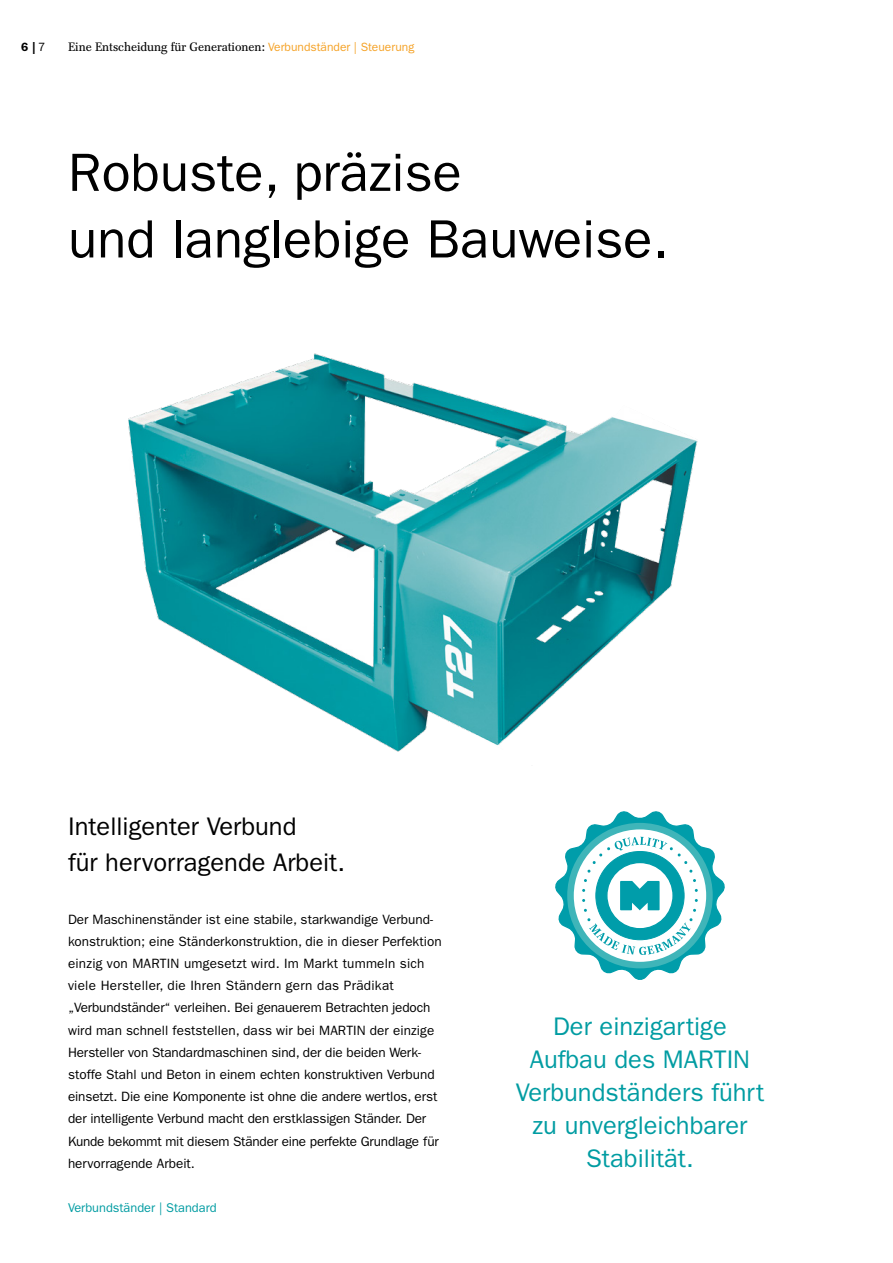
<style>
.page{position:relative;width:893px;height:1263px;background:#fff}
.page>*{position:absolute;margin:0;border:0;box-sizing:border-box;transform-origin:0 0}
.t1{font:54px/66.6px "ITC Franklin Gothic Std";color:#000}
.t2{font:25.5px/33px "ITC Franklin Gothic Std";color:#009ca2;text-align:center}
.t3{font:25.5px/36px "ITC Franklin Gothic Std";color:#000}
.t4{font:13.5px/22.2px "ITC Franklin Gothic Std";color:#000}
.t5{font:12.75px "ITC Franklin Gothic Std";color:#009ca2}
.t6{font:12px "Franklin Antiqua BQ";color:#000}
.t7{font:600 12px "ITC Franklin Gothic Std";color:#000}
.s1{font-weight:400}
.s2{font-family:"ITC Franklin Gothic Std";color:#f5a226}
</style>
<div class="page">
<img style="left:128px;top:353px;width:570px;height:399px">
<svg style="left:555px;top:811px;width:170px;height:169px"></svg>
<p class="t7" style="left:21px;top:39px;width:26px">6 | <span class="s1">7</span></p>
<p class="t6" style="left:68px;top:40px;width:348px">Eine Entscheidung für Generationen: <span class="s2">Verbundständer | Steuerung</span></p>
<h1 class="t1" style="left:68px;top:140px;width:602px">Robuste, präzise<br>und langlebige Bauweise.</h1>
<h2 class="t3" style="left:68px;top:808px;width:279px">Intelligenter Verbund<br>für hervorragende Arbeit.</h2>
<p class="t4" style="left:68px;top:908px;width:375px">Der Maschinenständer ist eine stabile, starkwandige Verbund&shy;konstruktion; eine Ständerkonstruktion, die in dieser Perfektion einzig von MARTIN umgesetzt wird. Im Markt tummeln sich viele Hersteller, die Ihren Ständern gern das Prädikat „Verbundständer“ verleihen. Bei genauerem Betrachten jedoch wird man schnell feststellen, dass wir bei MARTIN der einzige Hersteller von Standardmaschinen sind, der die beiden Werk&shy;stoffe Stahl und Beton in einem echten konstruktiven Verbund einsetzt. Die eine Komponente ist ohne die andere wertlos, erst der intelligente Verbund macht den erstklassigen Ständer. Der Kunde bekommt mit diesem Ständer eine perfekte Grundlage für hervorragende Arbeit.</p>
<p class="t5" style="left:68px;top:1200px;width:150px">Verbundständer | Standard</p>
<h2 class="t2" style="left:516px;top:1010px;width:250px">Der einzigartige<br>Aufbau des MARTIN<br>Verbundständers führt zu unvergleichbarer<br>Stabilität.</h2>
</div>
